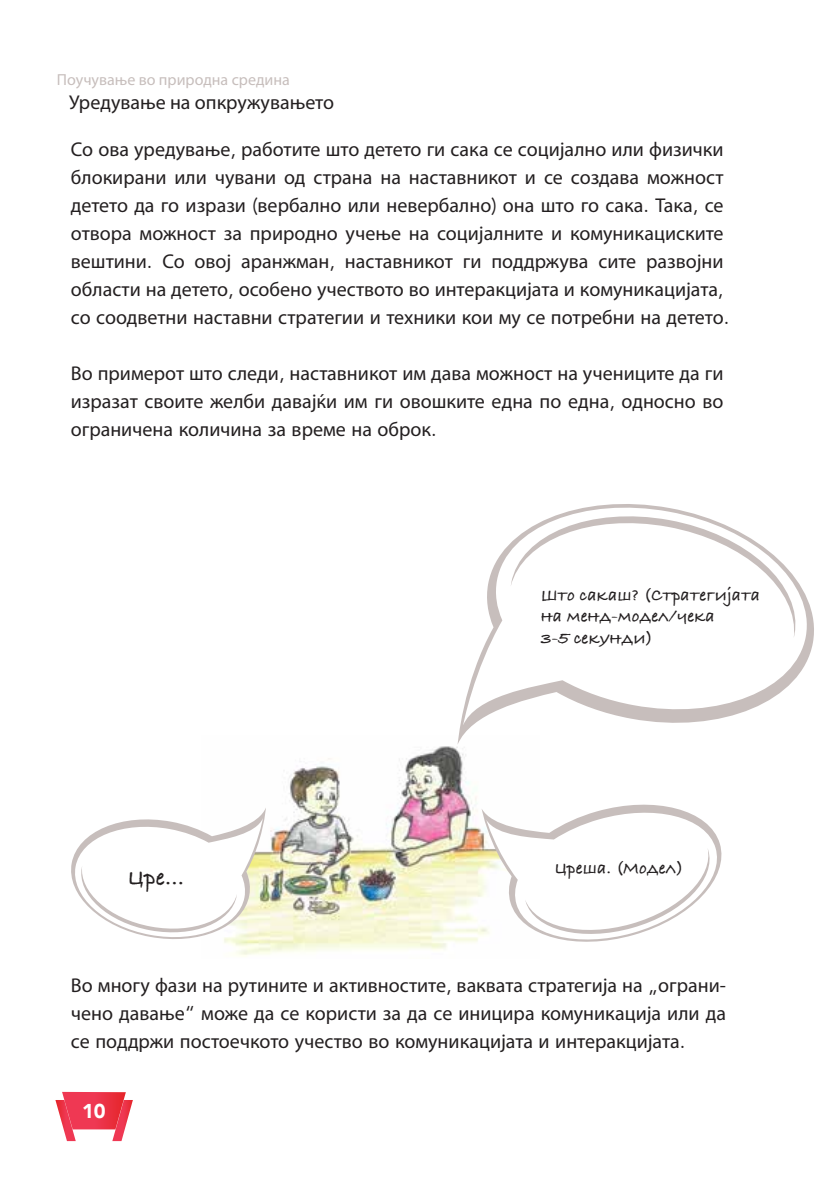
<style>
.page{position:relative;width:840px;height:1191px;background:#fff}
.page>*{position:absolute;margin:0;border:0;box-sizing:border-box;transform-origin:0 0}
.t1{font:700 24px "Bradley Hand ITCTT";color:#231f20}
.t2{font:20px/28px "Myriad Pro";color:#231f20;text-align:justify}
.t3{font:900 20px "Avenir";color:#fff}
.t4{font:700 18px/21.6px "Bradley Hand ITCTT";color:#231f20}
.t5{font:16px "Myriad Pro";color:#c7bebc}
.s1{font-family:"Avenir"}
</style>
<div class="page">
<img style="left:233px;top:746px;width:248px;height:211px">
<svg style="left:481px;top:804px;width:241px;height:138px"></svg>
<svg style="left:463px;top:504px;width:351px;height:221px"></svg>
<svg style="left:510px;top:506px;width:293px;height:132px"></svg>
<svg style="left:71px;top:807px;width:195px;height:138px"></svg>
<svg style="left:55px;top:1091px;width:78px;height:50px"></svg>
<p class="t5" style="left:57px;top:70px;width:234px">Поучување во природна средина</p>
<p class="t2" style="left:69px;top:88px;width:266px">Уредување на опкружувањето</p>
<p class="t2" style="left:71px;top:135px;width:659px;text-align:left">Со ова уредување<span class="s1">,</span> работите што детето ги сака се социјално или физички блокирани или чувани од страна на наставникот и се создава можност детето да го изрази <span class="s1">(</span>вербално или невербално<span class="s1">)</span> она што го сака<span class="s1">.</span> Така<span class="s1">,</span> се отвора можност за природно учење на социјалните и комуникациските вештини<span class="s1">.</span> Со овој аранжман<span class="s1">,</span> наставникот ги поддржува сите развојни области на детето<span class="s1">,</span> особено учеството во интеракцијата и комуникацијата<span class="s1">, </span>со соодветни наставни стратегии и техники кои му се потребни на детето<span class="s1">.</span></p>
<p class="t2" style="left:71px;top:359px;width:653px">Во примерот што следи<span class="s1">,</span> наставникот им дава можност на учениците да ги изразат своите желби давајќи им ги овошките една по една<span class="s1">,</span> односно во ограничена количина за време на оброк<span class="s1">.</span></p>
<p class="t1" style="left:127px;top:859px;width:58px">Цре…</p>
<p class="t4" style="left:540px;top:583px;width:221px">Што сакаш? (Стратегијата на менд-модел/чека<br>3-5 секунди)</p>
<p class="t4" style="left:554px;top:856px;width:131px">Цреша. (Модел)</p>
<p class="t2" style="left:71px;top:971px;width:656px">Во многу фази на рутините и активностите<span class="s1">,</span> ваквата стратегија на <span class="s1">„</span>ограни&shy;чено давање<span class="s1">“</span> може да се користи за да се иницира комуникација или да се поддржи постоечкото учество во комуникацијата и интеракцијата<span class="s1">.</span></p>
<p class="t3" style="left:82px;top:1093px;width:25px">10</p>
</div>
